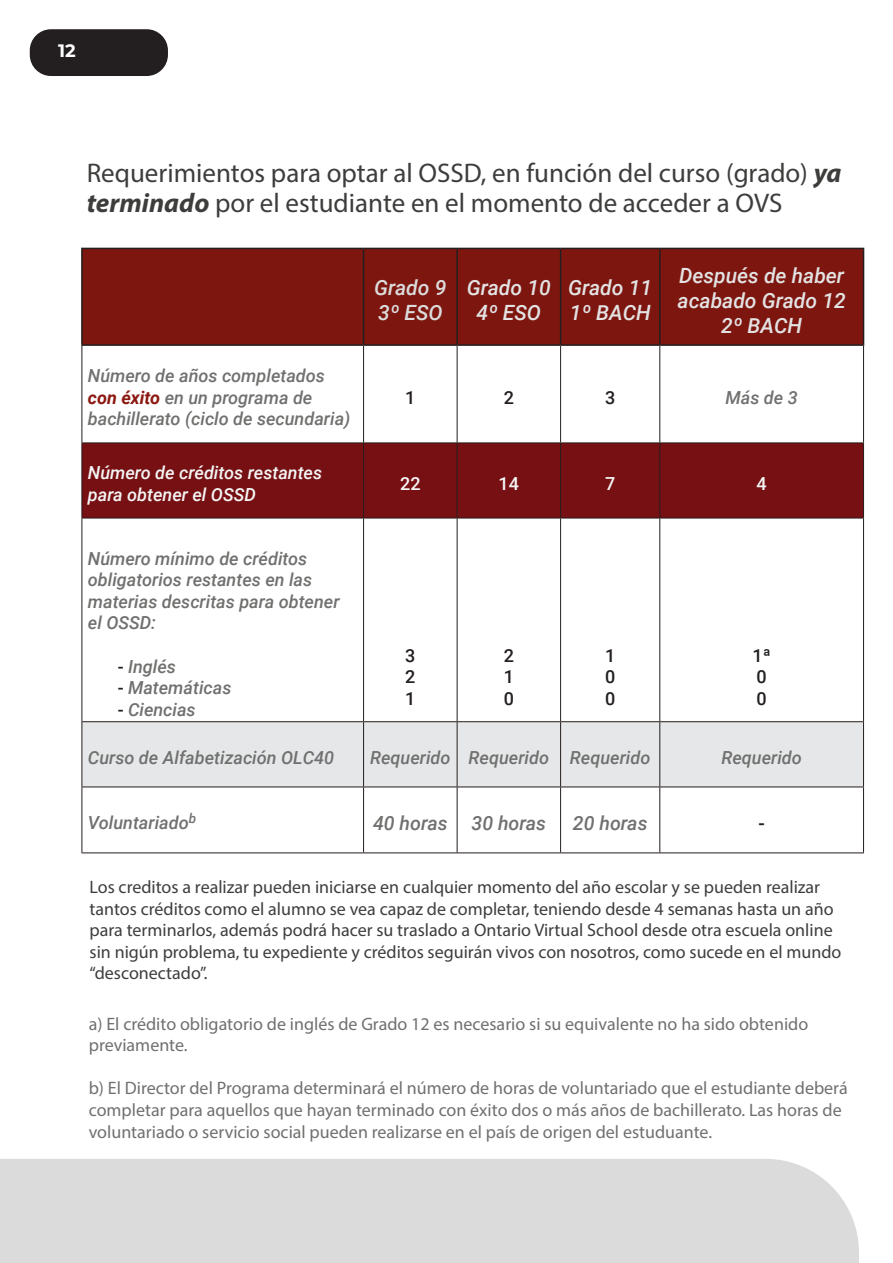
<style>
.page{position:relative;width:893px;height:1263px;background:#fff}
.page>*{position:absolute;margin:0;border:0;box-sizing:border-box;transform-origin:0 0}
.t1{font:27px/30px "Myriad Pro";color:#3d3d3c}
.t2{font:italic 500 21px/25.2px "Roboto";color:#e3e3e3}
.t3{font:italic 500 21px "Roboto";color:#dbdbdb}
.t4{font:italic 500 19.5px "Roboto";color:#70706f}
.t5{font:500 19.5px "Roboto";color:#231f20}
.t6{font:18px/21.6px "Myriad Pro";color:#3e3e3f}
.t7{font:18px/21.6px "Myriad Pro";color:#70706f}
.t8{font:italic 500 18px/21.6px "Roboto";color:#70706f}
.t9{font:italic 500 18px/21.6px "Roboto";color:#f5f5f5}
.t10{font:500 18px "Roboto";color:#231f20}
.t11{font:500 18px "Roboto";color:#f5f5f5}
.t12{font:700 18px "Montserrat";color:#fff}
.s1{font-weight:700;font-style:italic}
.s2{font-weight:700;color:#8c1812}
.s3{font-style:normal;color:#231f20}
</style>
<div class="page">
<hr style="left:892px;top:870px;width:1px;height:393px;background:#7c170f">
<div style="left:83px;top:249px;width:780px;height:95px;background:#7d160f"></div>
<div style="left:83px;top:443px;width:780px;height:75px;background:#761013"></div>
<div style="left:83px;top:722px;width:780px;height:64px;background:#e6e7e9"></div>
<hr style="left:81px;top:248px;width:283px;height:1px;background:#231f20">
<hr style="left:81px;top:249px;width:2px;height:95px;background:#231f20">
<hr style="left:364px;top:248px;width:93px;height:1px;background:#231f20">
<hr style="left:363px;top:249px;width:1px;height:95px;background:#231f20">
<hr style="left:457px;top:248px;width:104px;height:1px;background:#231f20">
<hr style="left:456px;top:249px;width:2px;height:95px;background:#231f20">
<hr style="left:561px;top:248px;width:99px;height:1px;background:#231f20">
<hr style="left:560px;top:249px;width:1px;height:95px;background:#231f20">
<hr style="left:660px;top:248px;width:204px;height:1px;background:#231f20">
<hr style="left:659px;top:249px;width:2px;height:95px;background:#231f20">
<hr style="left:863px;top:249px;width:1px;height:95px;background:#231f20">
<hr style="left:81px;top:344px;width:283px;height:2px;background:#231f20">
<hr style="left:364px;top:344px;width:93px;height:2px;background:#231f20">
<hr style="left:457px;top:344px;width:104px;height:2px;background:#231f20">
<hr style="left:561px;top:344px;width:99px;height:2px;background:#231f20">
<hr style="left:660px;top:344px;width:204px;height:2px;background:#231f20">
<hr style="left:82px;top:346px;width:1px;height:96px;background:#241e1b">
<hr style="left:363px;top:346px;width:1px;height:96px;background:#241e1b">
<hr style="left:457px;top:346px;width:1px;height:96px;background:#241e1b">
<hr style="left:560px;top:346px;width:1px;height:96px;background:#241e1b">
<hr style="left:659px;top:346px;width:1px;height:96px;background:#241e1b">
<hr style="left:863px;top:346px;width:1px;height:96px;background:#241e1b">
<hr style="left:82px;top:442px;width:282px;height:1px;background:#241e1b">
<hr style="left:82px;top:443px;width:1px;height:75px;background:#241e1b">
<hr style="left:364px;top:442px;width:93px;height:1px;background:#241e1b">
<hr style="left:363px;top:443px;width:1px;height:75px;background:#241e1b">
<hr style="left:457px;top:442px;width:104px;height:1px;background:#241e1b">
<hr style="left:457px;top:443px;width:1px;height:75px;background:#241e1b">
<hr style="left:561px;top:442px;width:99px;height:1px;background:#241e1b">
<hr style="left:560px;top:443px;width:1px;height:75px;background:#241e1b">
<hr style="left:660px;top:442px;width:204px;height:1px;background:#241e1b">
<hr style="left:659px;top:443px;width:1px;height:75px;background:#241e1b">
<hr style="left:863px;top:443px;width:1px;height:75px;background:#241e1b">
<hr style="left:82px;top:518px;width:282px;height:1px;background:#241e1b">
<hr style="left:82px;top:518px;width:1px;height:203px;background:#241e1b">
<hr style="left:364px;top:518px;width:93px;height:1px;background:#241e1b">
<hr style="left:363px;top:518px;width:1px;height:203px;background:#241e1b">
<hr style="left:457px;top:518px;width:104px;height:1px;background:#241e1b">
<hr style="left:457px;top:518px;width:1px;height:203px;background:#241e1b">
<hr style="left:561px;top:518px;width:99px;height:1px;background:#241e1b">
<hr style="left:560px;top:518px;width:1px;height:203px;background:#241e1b">
<hr style="left:660px;top:518px;width:204px;height:1px;background:#241e1b">
<hr style="left:659px;top:518px;width:1px;height:203px;background:#241e1b">
<hr style="left:863px;top:518px;width:1px;height:203px;background:#241e1b">
<hr style="left:82px;top:721px;width:282px;height:1px;background:#241e1b">
<hr style="left:82px;top:722px;width:1px;height:64px;background:#241e1b">
<hr style="left:364px;top:721px;width:93px;height:1px;background:#241e1b">
<hr style="left:363px;top:722px;width:1px;height:64px;background:#241e1b">
<hr style="left:457px;top:721px;width:104px;height:1px;background:#241e1b">
<hr style="left:457px;top:722px;width:1px;height:64px;background:#241e1b">
<hr style="left:561px;top:721px;width:99px;height:1px;background:#241e1b">
<hr style="left:560px;top:722px;width:1px;height:64px;background:#241e1b">
<hr style="left:660px;top:721px;width:204px;height:1px;background:#241e1b">
<hr style="left:659px;top:722px;width:1px;height:64px;background:#241e1b">
<hr style="left:863px;top:722px;width:1px;height:64px;background:#241e1b">
<hr style="left:82px;top:786px;width:282px;height:1px;background:#241e1b">
<hr style="left:82px;top:787px;width:1px;height:65px;background:#241e1b">
<hr style="left:364px;top:786px;width:93px;height:1px;background:#241e1b">
<hr style="left:363px;top:787px;width:1px;height:65px;background:#241e1b">
<hr style="left:457px;top:786px;width:104px;height:1px;background:#241e1b">
<hr style="left:457px;top:787px;width:1px;height:65px;background:#241e1b">
<hr style="left:561px;top:786px;width:99px;height:1px;background:#241e1b">
<hr style="left:560px;top:787px;width:1px;height:65px;background:#241e1b">
<hr style="left:660px;top:786px;width:204px;height:1px;background:#241e1b">
<hr style="left:659px;top:787px;width:1px;height:65px;background:#241e1b">
<hr style="left:863px;top:787px;width:1px;height:65px;background:#241e1b">
<hr style="left:82px;top:852px;width:282px;height:1px;background:#241e1b">
<hr style="left:364px;top:852px;width:93px;height:1px;background:#241e1b">
<hr style="left:457px;top:852px;width:104px;height:1px;background:#241e1b">
<hr style="left:561px;top:852px;width:99px;height:1px;background:#241e1b">
<hr style="left:660px;top:852px;width:204px;height:1px;background:#241e1b">
<div style="left:0;top:1159px;width:859px;height:104px;background:#dbdbdb"></div>
<div style="left:30px;top:29px;width:138px;height:47px;background:#231f20;border-radius:21px"></div>
<p class="t12" style="left:58px;top:38px;width:19px">12</p>
<p class="t1" style="left:87px;top:158px;width:756px">Requerimientos para optar al OSSD, en función del curso (grado) <span class="s1">ya terminado</span> por el estudiante en el momento de acceder a OVS</p>
<p class="t8" style="left:88px;top:364px;width:264px">Número de años completados <span class="s2">con éxito</span> en un programa de bachillerato (ciclo de secundaria)</p>
<p class="t3" style="left:374px;top:273px;width:74px">Grado 9</p>
<p class="t3" style="left:378px;top:298px;width:66px">3º ESO</p>
<p class="t2" style="left:467px;top:274px;width:85px">Grado 10</p>
<p class="t2" style="left:477px;top:299px;width:66px">4º ESO</p>
<p class="t2" style="left:568px;top:274px;width:85px">Grado 11</p>
<p class="t2" style="left:570px;top:299px;width:82px">1º BACH</p>
<p class="t2" style="left:678px;top:262px;width:170px">Después de haber acabado Grado 12</p>
<p class="t2" style="left:721px;top:312px;width:82px">2º BACH</p>
<p class="t10" style="left:405px;top:385px;width:12px">1</p>
<p class="t10" style="left:504px;top:385px;width:12px">2</p>
<p class="t10" style="left:605px;top:385px;width:12px">3</p>
<p class="t8" style="left:725px;top:386px;width:74px">Más de 3</p>
<p class="t9" style="left:88px;top:461px;width:236px">Número de créditos restantes para obtener el OSSD</p>
<p class="t11" style="left:400px;top:471px;width:22px">22</p>
<p class="t11" style="left:499px;top:471px;width:22px">14</p>
<p class="t11" style="left:605px;top:471px;width:12px">7</p>
<p class="t11" style="left:757px;top:471px;width:12px">4</p>
<p class="t8" style="left:88px;top:547px;width:253px">Número mínimo de créditos obligatorios restantes en las materias descritas para obtener el OSSD:</p>
<p class="t8" style="left:118px;top:655px;width:60px"><span class="s3">-</span> Inglés</p>
<p class="t8" style="left:118px;top:676px;width:115px"><span class="s3">-</span> Matemáticas</p>
<p class="t8" style="left:118px;top:698px;width:80px"><span class="s3">-</span> Ciencias</p>
<p class="t10" style="left:405px;top:643px;width:12px">3</p>
<p class="t10" style="left:405px;top:664px;width:12px">2</p>
<p class="t10" style="left:405px;top:686px;width:12px">1</p>
<p class="t10" style="left:504px;top:643px;width:12px">2</p>
<p class="t10" style="left:504px;top:664px;width:12px">1</p>
<p class="t10" style="left:504px;top:686px;width:12px">0</p>
<p class="t10" style="left:605px;top:643px;width:12px">1</p>
<p class="t10" style="left:605px;top:664px;width:12px">0</p>
<p class="t10" style="left:605px;top:686px;width:12px">0</p>
<p class="t10" style="left:752px;top:643px;width:20px">1ª</p>
<p class="t10" style="left:757px;top:664px;width:12px">0</p>
<p class="t10" style="left:757px;top:686px;width:12px">0</p>
<p class="t8" style="left:88px;top:746px;width:248px">Curso de Alfabetización OLC40</p>
<p class="t8" style="left:370px;top:746px;width:82px">Requerido</p>
<p class="t8" style="left:469px;top:746px;width:82px">Requerido</p>
<p class="t8" style="left:570px;top:746px;width:82px">Requerido</p>
<p class="t8" style="left:721px;top:746px;width:82px">Requerido</p>
<p class="t8" style="left:88px;top:811px;width:110px">Voluntariado<sup>b</sup></p>
<p class="t4" style="left:373px;top:809px;width:76px">40 horas</p>
<p class="t4" style="left:472px;top:809px;width:76px">30 horas</p>
<p class="t4" style="left:573px;top:809px;width:76px">20 horas</p>
<p class="t5" style="left:758px;top:809px;width:8px">-</p>
<p class="t6" style="left:90px;top:876px;width:753px">Los creditos a realizar pueden iniciarse en cualquier momento del año escolar y se pueden realizar tantos créditos como el alumno se vea capaz de completar, teniendo desde 4 semanas hasta un año para terminarlos, además podrá hacer su traslado a Ontario Virtual School desde otra escuela online sin nigún problema, tu expediente y créditos seguirán vivos con nosotros, como sucede en el mundo “desconectado”.</p>
<p class="t7" style="left:89px;top:1012px;width:721px">a) El crédito obligatorio de inglés de Grado 12 es necesario si su equivalente no ha sido obtenido previamente.</p>
<p class="t7" style="left:89px;top:1077px;width:760px">b) El Director del Programa determinará el número de horas de voluntariado que el estudiante deberá completar para aquellos que hayan terminado con éxito dos o más años de bachillerato. Las horas de voluntariado o servicio social pueden realizarse en el país de origen del estuduante.</p>
</div>
